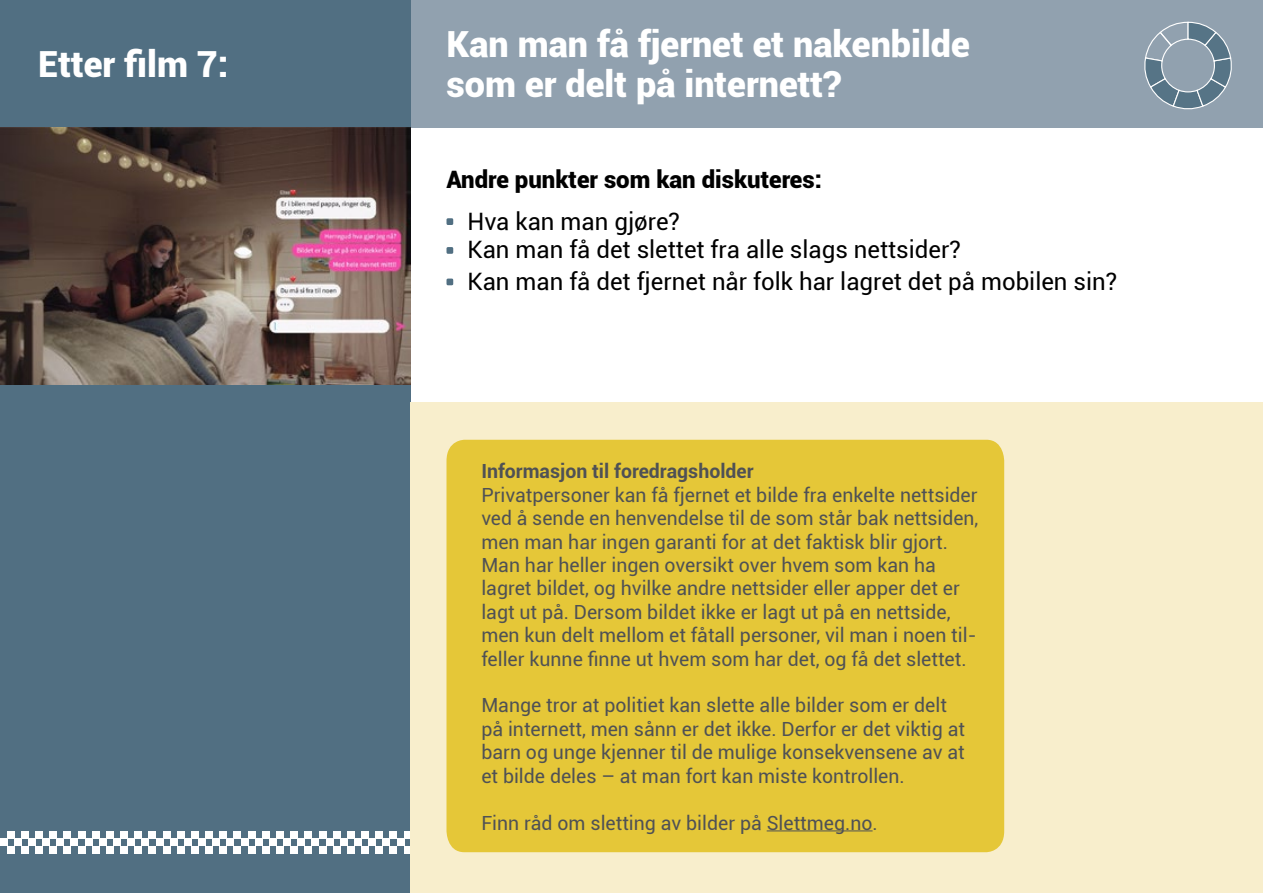
<style>
.page{position:relative;width:1263px;height:893px;background:#fff}
.page>*{position:absolute;margin:0;border:0;box-sizing:border-box;transform-origin:0 0}
.t1{font:900 36px/40.5px "Roboto";color:#fff}
.t2{font:24px/28.8px "Roboto";color:#000}
.t3{font:900 24px "Roboto";color:#000}
.t4{font:19.5px/23.4px "Roboto";color:#4f5155}
.t5{font:700 19.5px "Roboto";color:#4f5155}
</style>
<div class="page">
<div style="left:402px;top:0;width:861px;height:128px;background:#91a1af"></div>
<div style="left:0;top:0;width:410px;height:893px;background:#516f82"></div>
<div style="left:0;top:839px;width:7px;height:7px;background:#fff"></div>
<div style="left:7px;top:832px;width:7px;height:7px;background:#fff"></div>
<div style="left:7px;top:846px;width:7px;height:7px;background:#fff"></div>
<div style="left:14px;top:839px;width:7px;height:7px;background:#fff"></div>
<div style="left:21px;top:832px;width:7px;height:7px;background:#fff"></div>
<div style="left:21px;top:846px;width:7px;height:7px;background:#fff"></div>
<div style="left:28px;top:839px;width:7px;height:7px;background:#fff"></div>
<div style="left:35px;top:832px;width:8px;height:7px;background:#fff"></div>
<div style="left:35px;top:846px;width:8px;height:7px;background:#fff"></div>
<div style="left:43px;top:839px;width:7px;height:7px;background:#fff"></div>
<div style="left:50px;top:832px;width:7px;height:7px;background:#fff"></div>
<div style="left:50px;top:846px;width:7px;height:7px;background:#fff"></div>
<div style="left:57px;top:839px;width:7px;height:7px;background:#fff"></div>
<div style="left:64px;top:832px;width:7px;height:7px;background:#fff"></div>
<div style="left:64px;top:846px;width:7px;height:7px;background:#fff"></div>
<div style="left:71px;top:839px;width:7px;height:7px;background:#fff"></div>
<div style="left:78px;top:832px;width:7px;height:7px;background:#fff"></div>
<div style="left:78px;top:846px;width:7px;height:7px;background:#fff"></div>
<div style="left:85px;top:839px;width:7px;height:7px;background:#fff"></div>
<div style="left:92px;top:832px;width:7px;height:7px;background:#fff"></div>
<div style="left:92px;top:846px;width:7px;height:7px;background:#fff"></div>
<div style="left:99px;top:839px;width:7px;height:7px;background:#fff"></div>
<div style="left:106px;top:832px;width:7px;height:7px;background:#fff"></div>
<div style="left:106px;top:846px;width:7px;height:7px;background:#fff"></div>
<div style="left:113px;top:839px;width:8px;height:7px;background:#fff"></div>
<div style="left:121px;top:832px;width:7px;height:7px;background:#fff"></div>
<div style="left:121px;top:846px;width:7px;height:7px;background:#fff"></div>
<div style="left:128px;top:839px;width:7px;height:7px;background:#fff"></div>
<div style="left:135px;top:832px;width:7px;height:7px;background:#fff"></div>
<div style="left:135px;top:846px;width:7px;height:7px;background:#fff"></div>
<div style="left:142px;top:839px;width:7px;height:7px;background:#fff"></div>
<div style="left:149px;top:832px;width:7px;height:7px;background:#fff"></div>
<div style="left:149px;top:846px;width:7px;height:7px;background:#fff"></div>
<div style="left:156px;top:839px;width:7px;height:7px;background:#fff"></div>
<div style="left:163px;top:832px;width:7px;height:7px;background:#fff"></div>
<div style="left:163px;top:846px;width:7px;height:7px;background:#fff"></div>
<div style="left:170px;top:839px;width:7px;height:7px;background:#fff"></div>
<div style="left:177px;top:832px;width:7px;height:7px;background:#fff"></div>
<div style="left:177px;top:846px;width:7px;height:7px;background:#fff"></div>
<div style="left:184px;top:839px;width:7px;height:7px;background:#fff"></div>
<div style="left:191px;top:832px;width:7px;height:7px;background:#fff"></div>
<div style="left:191px;top:846px;width:7px;height:7px;background:#fff"></div>
<div style="left:198px;top:839px;width:8px;height:7px;background:#fff"></div>
<div style="left:206px;top:832px;width:7px;height:7px;background:#fff"></div>
<div style="left:206px;top:846px;width:7px;height:7px;background:#fff"></div>
<div style="left:213px;top:839px;width:7px;height:7px;background:#fff"></div>
<div style="left:220px;top:832px;width:7px;height:7px;background:#fff"></div>
<div style="left:220px;top:846px;width:7px;height:7px;background:#fff"></div>
<div style="left:227px;top:839px;width:7px;height:7px;background:#fff"></div>
<div style="left:241px;top:839px;width:7px;height:7px;background:#fff"></div>
<div style="left:234px;top:832px;width:7px;height:7px;background:#fff"></div>
<div style="left:234px;top:846px;width:7px;height:7px;background:#fff"></div>
<div style="left:248px;top:832px;width:7px;height:7px;background:#fff"></div>
<div style="left:248px;top:846px;width:7px;height:7px;background:#fff"></div>
<div style="left:255px;top:839px;width:7px;height:7px;background:#fff"></div>
<div style="left:262px;top:832px;width:7px;height:7px;background:#fff"></div>
<div style="left:262px;top:846px;width:7px;height:7px;background:#fff"></div>
<div style="left:269px;top:839px;width:7px;height:7px;background:#fff"></div>
<div style="left:276px;top:832px;width:8px;height:7px;background:#fff"></div>
<div style="left:276px;top:846px;width:8px;height:7px;background:#fff"></div>
<div style="left:284px;top:839px;width:7px;height:7px;background:#fff"></div>
<div style="left:291px;top:832px;width:7px;height:7px;background:#fff"></div>
<div style="left:291px;top:846px;width:7px;height:7px;background:#fff"></div>
<div style="left:298px;top:839px;width:7px;height:7px;background:#fff"></div>
<div style="left:305px;top:832px;width:7px;height:7px;background:#fff"></div>
<div style="left:305px;top:846px;width:7px;height:7px;background:#fff"></div>
<div style="left:312px;top:839px;width:7px;height:7px;background:#fff"></div>
<div style="left:319px;top:832px;width:7px;height:7px;background:#fff"></div>
<div style="left:319px;top:846px;width:7px;height:7px;background:#fff"></div>
<div style="left:326px;top:839px;width:7px;height:7px;background:#fff"></div>
<div style="left:333px;top:832px;width:7px;height:7px;background:#fff"></div>
<div style="left:333px;top:846px;width:7px;height:7px;background:#fff"></div>
<div style="left:340px;top:839px;width:7px;height:7px;background:#fff"></div>
<div style="left:347px;top:832px;width:7px;height:7px;background:#fff"></div>
<div style="left:347px;top:846px;width:7px;height:7px;background:#fff"></div>
<div style="left:354px;top:839px;width:7px;height:7px;background:#fff"></div>
<div style="left:361px;top:832px;width:8px;height:7px;background:#fff"></div>
<div style="left:361px;top:846px;width:8px;height:7px;background:#fff"></div>
<div style="left:369px;top:839px;width:7px;height:7px;background:#fff"></div>
<div style="left:383px;top:839px;width:7px;height:7px;background:#fff"></div>
<div style="left:376px;top:832px;width:7px;height:7px;background:#fff"></div>
<div style="left:376px;top:846px;width:7px;height:7px;background:#fff"></div>
<div style="left:390px;top:832px;width:7px;height:7px;background:#fff"></div>
<div style="left:390px;top:846px;width:7px;height:7px;background:#fff"></div>
<div style="left:397px;top:839px;width:7px;height:7px;background:#fff"></div>
<div style="left:404px;top:832px;width:7px;height:7px;background:#fff"></div>
<div style="left:404px;top:846px;width:7px;height:7px;background:#fff"></div>
<div style="left:411px;top:403px;width:852px;height:490px;background:#f8eecc"></div>
<div style="left:446px;top:218px;width:7px;height:7px;background:#516f82"></div>
<div style="left:446px;top:247px;width:7px;height:7px;background:#516f82"></div>
<div style="left:446px;top:279px;width:7px;height:6px;background:#516f82"></div>
<div style="left:446px;top:440px;width:558px;height:412px;background:#e5c738"></div>
<hr style="left:767px;top:830px;width:105px;height:1px;background:#4f5155">
<img style="left:0;top:128px;width:410px;height:256px">
<svg style="left:1144px;top:21px;width:88px;height:89px"></svg>
<h1 class="t1" style="left:38px;top:42px;width:192px">Etter film 7:</h1>
<h1 class="t1" style="left:446px;top:22px;width:525px">Kan man få fjernet et nakenbilde som er delt på internett?</h1>
<p class="t3" style="left:446px;top:163px;width:377px">Andre punkter som kan diskuteres:</p>
<p class="t2" style="left:467px;top:206px;width:495px">Hva kan man gjøre?<br>Kan man få det slettet fra alle slags nettsider?</p>
<p class="t2" style="left:467px;top:266px;width:651px">Kan man få det fjernet når folk har lagret det på mobilen sin?</p>
<p class="t5" style="left:481px;top:458px;width:274px">Informasjon til foredragsholder</p>
<p class="t4" style="left:481px;top:482px;width:498px">Privatpersoner kan få fjernet et bilde fra enkelte nettsider ved å sende en henvendelse til de som står bak nettsiden, men man har ingen garanti for at det faktisk blir gjort.<br>Man har heller ingen oversikt over hvem som kan ha lagret bildet, og hvilke andre nettsider eller apper det er lagt ut på. Dersom bildet ikke er lagt ut på en nettside, men kun delt mellom et fåtall personer, vil man i noen til&shy;feller kunne finne ut hvem som har det, og få det slettet.</p>
<p class="t4" style="left:481px;top:693px;width:485px">Mange tror at politiet kan slette alle bilder som er delt på internett, men sånn er det ikke. Derfor er det viktig at barn og unge kjenner til de mulige konsekvensene av at et bilde deles – at man fort kan miste kontrollen.</p>
<p class="t4" style="left:481px;top:810px;width:398px">Finn råd om sletting av bilder på Slettmeg.no.</p>
</div>
